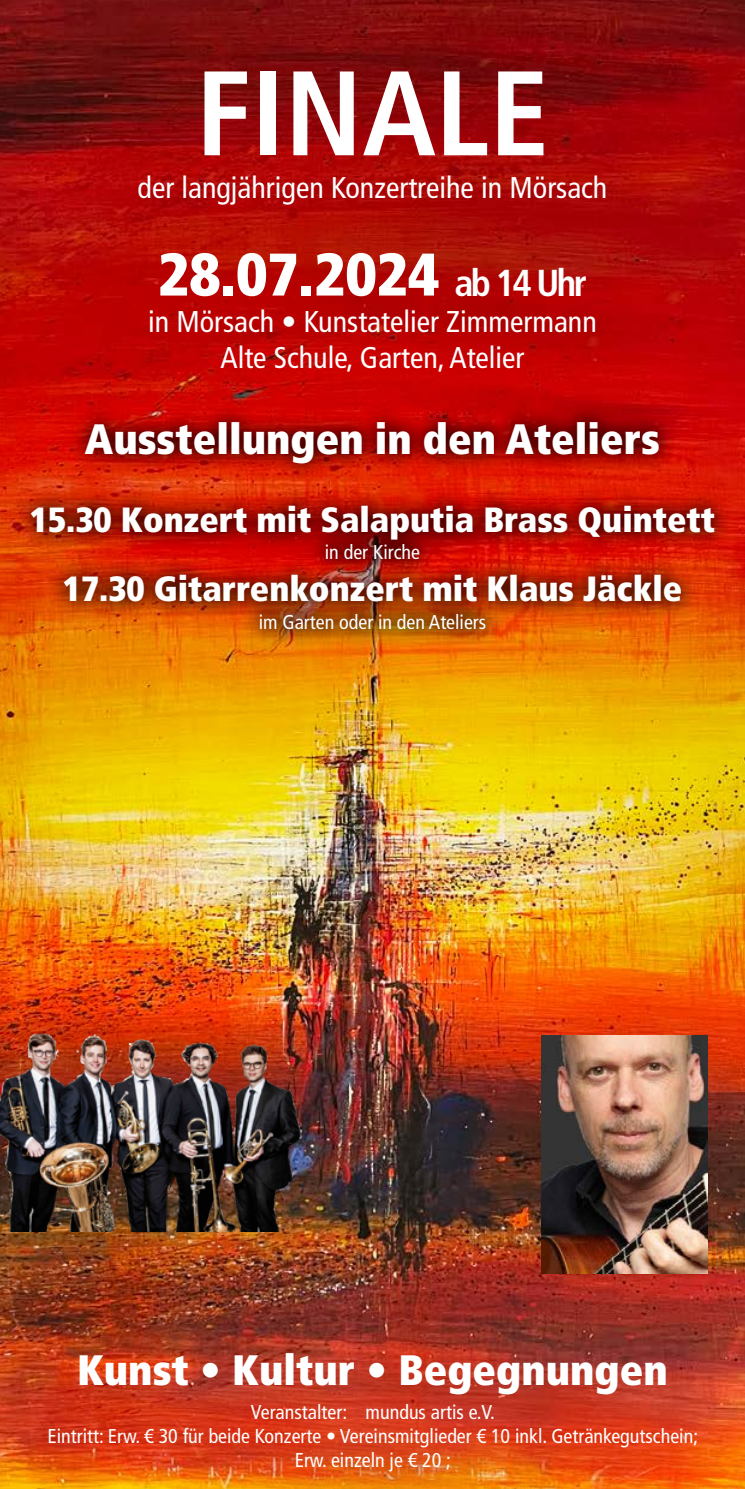
<style>
.page{position:relative;width:745px;height:1489px;background:#fff}
.page>*{position:absolute;margin:0;border:0;box-sizing:border-box;transform-origin:0 0}
.t1{font:700 condensed 120px "Frutiger LT Std";color:#fff}
.t2{font:900 condensed 60px "Frutiger LT Std";color:#fff}
.t3{font:900 condensed 42.5px "Frutiger LT Std";color:#fff}
.t4{font:900 condensed 35px "Frutiger LT Std";color:#fff}
.t5{font:condensed 30px/36px "Frutiger LT Std";color:#fff;text-align:center}
.t6{font:condensed 20px/24px "Frutiger LT Std";color:#fff;text-align:center}
.s1{font-weight:700;font-size:37.5px}
</style>
<div class="page">
<img style="left:0;top:0;width:744px;height:1354px">
<img style="left:0;top:998px;width:319px;height:232px">
<img style="left:540px;top:1035px;width:167px;height:237px">
<div style="left:0;top:1354px;width:744px;height:134px;background:#c6201b;opacity:.75"></div>
<div style="left:13px;top:403px;width:719px;height:244px;background:#000;opacity:.75"></div>
<h1 class="t1" style="left:195px;top:42px;width:355px">FINALE</h1>
<h3 class="t5" style="left:137px;top:170px;width:471px">der langjährigen Konzertreihe in Mörsach</h3>
<h2 class="t2" style="left:158px;top:238px;width:430px">28.07.2024 <span class="s1">ab 14 Uhr</span></h2>
<h3 class="t5" style="left:148px;top:303px;width:450px">in Mörsach • Kunstatelier Zimmermann<br>Alte Schule, Garten, Atelier</h3>
<h3 class="t3" style="left:85px;top:413px;width:576px">Ausstellungen in den Ateliers</h3>
<h3 class="t4" style="left:30px;top:498px;width:686px">15.30 Konzert mit Salaputia Brass Quintett</h3>
<p class="t6" style="left:324px;top:540px;width:97px">in der Kirche</p>
<h3 class="t4" style="left:63px;top:567px;width:620px">17.30 Gitarrenkonzert mit Klaus Jäckle</h3>
<p class="t6" style="left:258px;top:610px;width:229px">im Garten oder in den Ateliers</p>
<h3 class="t3" style="left:77px;top:1344px;width:592px">Kunst • Kultur • Begegnungen</h3>
<p class="t6" style="left:48px;top:1399px;width:651px">Veranstalter: mundus artis e.V.<br>Eintritt: Erw. € 30 für beide Konzerte • Vereinsmitglieder € 10 inkl. Getränkegutschein;<br>Erw. einzeln je € 20 ;</p>
</div>
